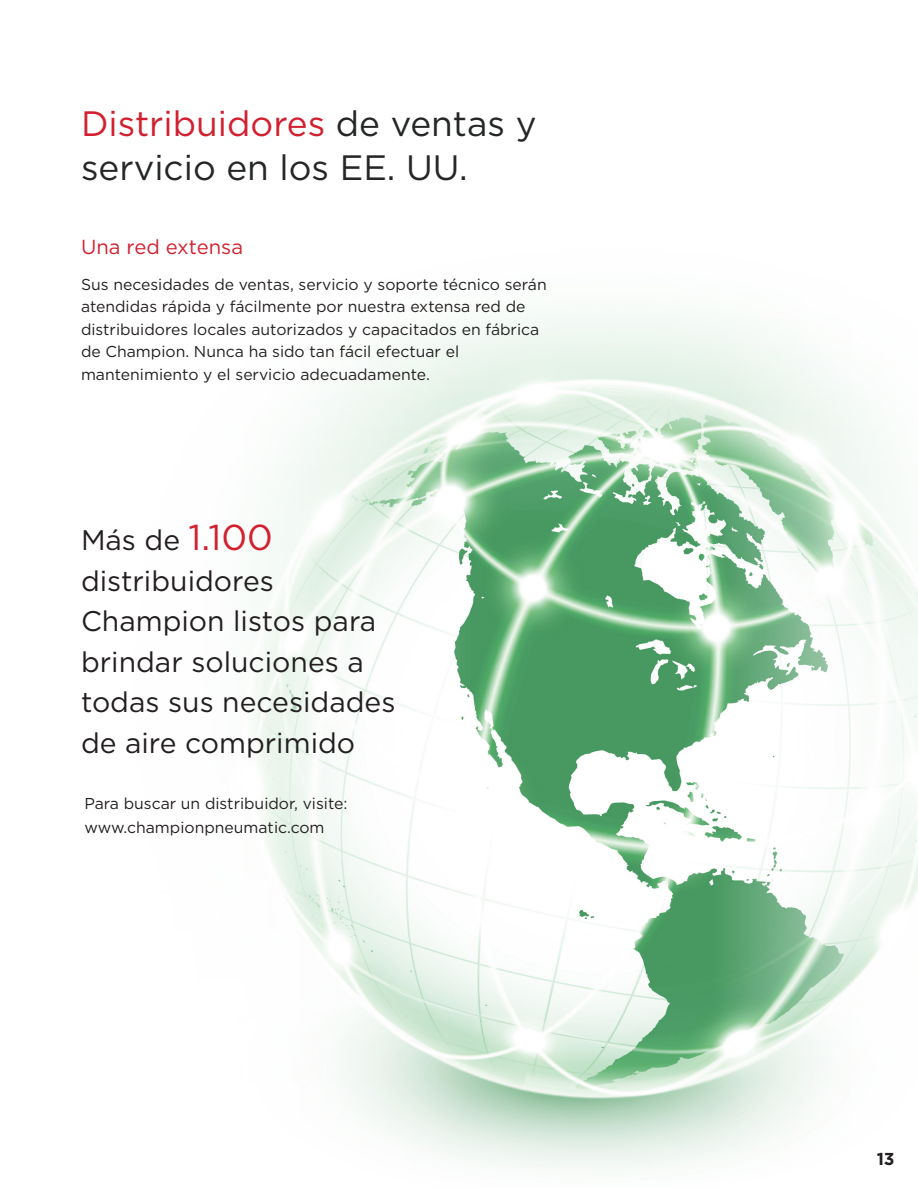
<style>
.page{position:relative;width:918px;height:1188px;background:#fff}
.page>*{position:absolute;margin:0;border:0;box-sizing:border-box;transform-origin:0 0}
.Top_Heading_24_-_for{font:35.25px/43.5px "Gotham";color:#242627}
.Pull_quote__white_19{font:28.35px/40.5px "Gotham";color:#231f20}
.Heading_14{font:20.25px "Gotham";color:#d2202f}
.t1{font:700 17.25px "Gotham";color:#231f20}
.Body_Text_11_-_Main{font:15.75px/22.5px "Gotham";color:#231f20}
.s1{color:#d2202f}
.s2{font-size:36px;color:#d2202f}
</style>
<div class="page">
<img style="left:254px;top:315px;width:664px;height:853px">
<p class="Top_Heading_24_-_for" style="left:81px;top:101px;width:457px"><span class="s1">Distribuidores</span> de ventas y servicio en los EE. UU.</p>
<p class="Heading_14" style="left:81px;top:234px;width:164px">Una red extensa</p>
<p class="Body_Text_11_-_Main" style="left:81px;top:273px;width:467px">Sus necesidades de ventas, servicio y soporte técnico serán atendidas rápida y fácilmente por nuestra extensa red de distribuidores locales autorizados y capacitados en fábrica de Champion. Nunca ha sido tan fácil efectuar el mantenimiento y el servicio adecuadamente.</p>
<p class="Pull_quote__white_19" style="left:81px;top:519px;width:316px">Más de <span class="s2">1.100 </span>distribuidores<br>Champion listos para brindar soluciones a todas sus necesidades de aire comprimido</p>
<p class="Body_Text_11_-_Main" style="left:84px;top:791px;width:265px;line-height:24px">Para buscar un distribuidor, visite: www.championpneumatic.com</p>
<p class="t1" style="left:877px;top:1147px;width:19px">13</p>
</div>
